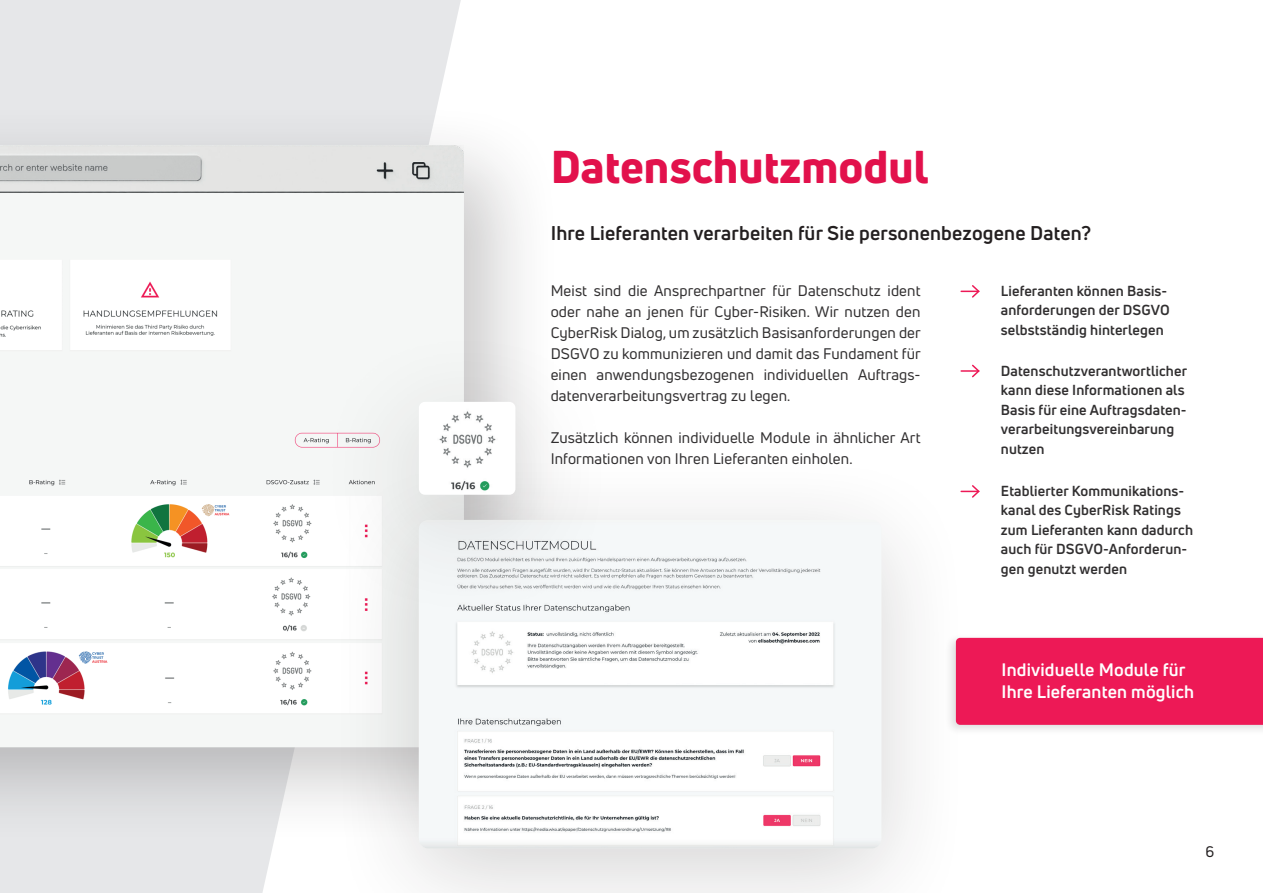
<style>
.page{position:relative;width:1263px;height:893px;background:#fff}
.page>*{position:absolute;margin:0;border:0;box-sizing:border-box;transform-origin:0 0}
.t1{font:800 45px "Uni Neue";color:#e2114c}
.t2{font:700 19.5px "Uni Neue";letter-spacing:.01em;color:#231f20}
.t3{font:700 17.7px/21.6px "Uni Neue";letter-spacing:.01em;color:#fff}
.t4{font:15px/21px "Uni Neue";letter-spacing:.01em;color:#312f30;text-align:justify}
.t5{font:15px "Uni Neue";color:#231f20}
.t6{font:700 14.25px/19.5px "Uni Neue";letter-spacing:.01em;color:#312f30}
</style>
<div class="page">
<div style="left:944px;top:633px;width:319px;height:103px;background:#231f20;opacity:.15"></div>
<div style="left:972px;top:638px;width:291px;height:87px;background:#ed1956"></div>
<div style="left:0;top:0;width:461px;height:893px;background:#e6e7e9"></div>
<div style="left:0;top:99px;width:563px;height:748px;background:#231f20;opacity:.25"></div>
<img style="left:0;top:192px;width:464px;height:555px">
<img style="left:0;top:146px;width:464px;height:46px">
<div style="left:328px;top:450px;width:644px;height:443px;background:#231f20;opacity:.19"></div>
<img style="left:419px;top:522px;width:462px;height:326px">
<svg style="left:961px;top:285px;width:19px;height:13px"></svg>
<svg style="left:961px;top:364px;width:19px;height:14px"></svg>
<svg style="left:961px;top:484px;width:19px;height:15px"></svg>
<div style="left:311px;top:320px;width:311px;height:309px;background:#231f20;opacity:.19"></div>
<img style="left:419px;top:402px;width:96px;height:93px">
<h1 class="t1" style="left:551px;top:136px;width:379px">Datenschutzmodul</h1>
<h2 class="t2" style="left:551px;top:221px;width:542px">Ihre Lieferanten verarbeiten für Sie personenbezogene Daten?</h2>
<p class="t4" style="left:551px;top:280px;width:372px">Meist sind die Ansprechpartner für Datenschutz ident oder nahe an jenen für Cyber-Risiken. Wir nutzen den CyberRisk Dialog, um zusätzlich Basisanforderungen der DSGVO zu kommunizieren und damit das Fundament für einen anwendungsbezogenen individuellen Auftrags&shy;datenverarbeitungsvertrag zu legen.</p>
<p class="t4" style="left:551px;top:427px;width:371px">Zusätzlich können individuelle Module in ähnlicher Art<br>Informationen von Ihren Lieferanten einholen.</p>
<p class="t6" style="left:1001px;top:281px;width:170px">Lieferanten können Basis&shy;anforderungen der DSGVO selbstständig hinterlegen</p>
<p class="t6" style="left:1001px;top:360px;width:188px">Datenschutzverantwortlicher kann diese Informationen als<br>Basis für eine Auftragsdaten&shy;verarbeitungsvereinbarung nutzen</p>
<p class="t6" style="left:1001px;top:481px;width:194px">Etablierter Kommunikations&shy;kanal des CyberRisk Ratings zum Lieferanten kann dadurch auch für DSGVO-Anforderun&shy;gen genutzt werden</p>
<p class="t3" style="left:1001px;top:658px;width:194px">Individuelle Module für<br>Ihre Lieferanten möglich</p>
<p class="t5" style="left:1205px;top:842px;width:10px">6</p>
</div>
